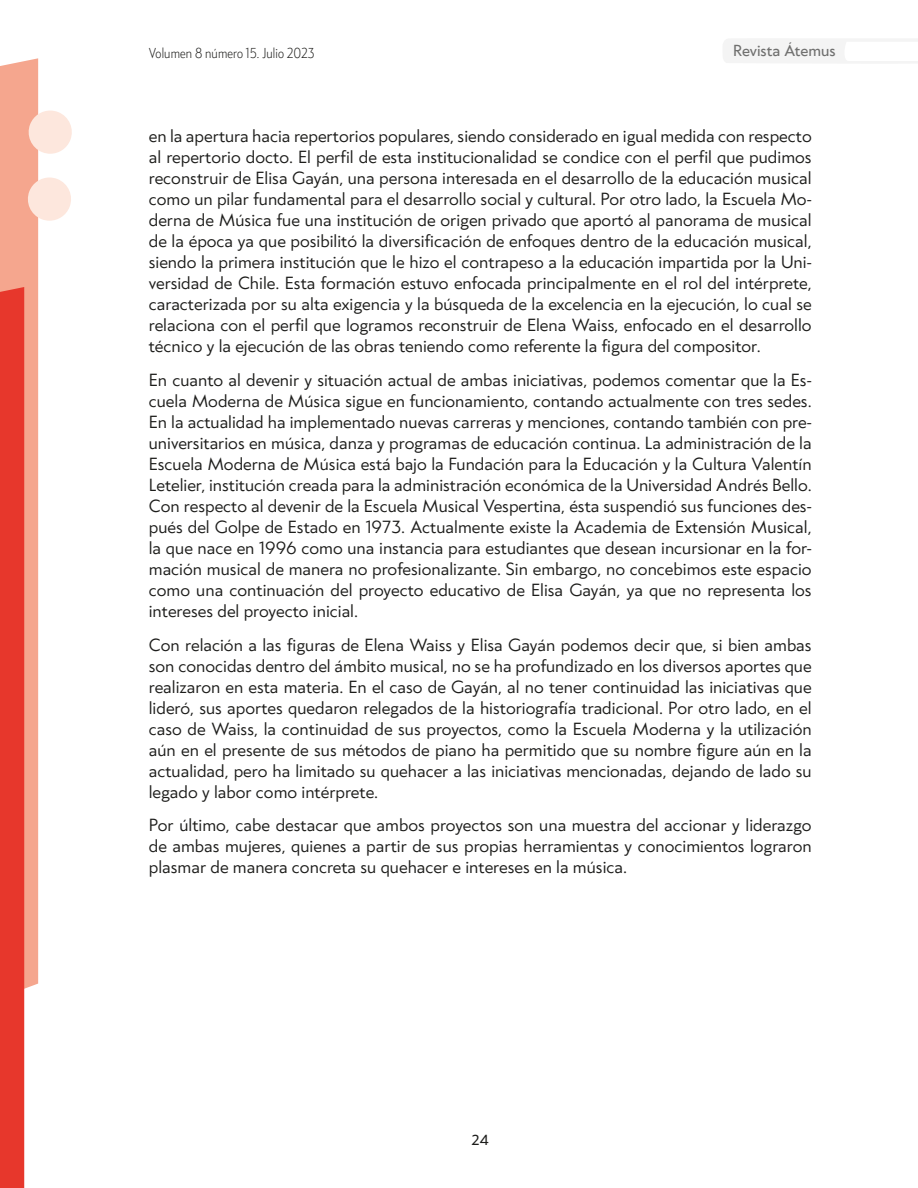
<style>
.page{position:relative;width:918px;height:1188px;background:#fff}
.page>*{position:absolute;margin:0;border:0;box-sizing:border-box;transform-origin:0 0}
.t1{font:16.5px/21px "Klein";color:#1d1d1b;text-align:justify}
.t2{font:15px "Klein";color:#70706f}
.t3{font:300 13.5px "Klein Condensed";letter-spacing:.01em;color:#1d1d1b}
.t4{font:13.5px "Klein";color:#1d1d1b}
</style>
<div class="page">
<svg style="left:723px;top:39px;width:195px;height:24px"></svg>
<svg style="left:0;top:58px;width:72px;height:1130px"></svg>
<p class="t3" style="left:149px;top:43px;width:167px">Volumen 8 número 15. Julio 2023</p>
<p class="t2" style="left:733px;top:39px;width:104px">Revista Átemus</p>
<p class="t1" style="left:149px;top:125px;width:664px">en la apertura hacia repertorios populares, siendo considerado en igual medida con respecto al repertorio docto. El perfil de esta institucionalidad se condice con el perfil que pudimos reconstruir de Elisa Gayán, una persona interesada en el desarrollo de la educación musical como un pilar fundamental para el desarrollo social y cultural. Por otro lado, la Escuela Mo&shy;derna de Música fue una institución de origen privado que aportó al panorama de musical de la época ya que posibilitó la diversificación de enfoques dentro de la educación musical, siendo la primera institución que le hizo el contrapeso a la educación impartida por la Uni&shy;versidad de Chile. Esta formación estuvo enfocada principalmente en el rol del intérprete, caracterizada por su alta exigencia y la búsqueda de la excelencia en la ejecución, lo cual se relaciona con el perfil que logramos reconstruir de Elena Waiss, enfocado en el desarrollo técnico y la ejecución de las obras teniendo como referente la figura del compositor.</p>
<p class="t1" style="left:149px;top:369px;width:664px">En cuanto al devenir y situación actual de ambas iniciativas, podemos comentar que la Es&shy;cuela Moderna de Música sigue en funcionamiento, contando actualmente con tres sedes.<br>En la actualidad ha implementado nuevas carreras y menciones, contando también con pre&shy;universitarios en música, danza y programas de educación continua. La administración de la Escuela Moderna de Música está bajo la Fundación para la Educación y la Cultura Valentín Letelier, institución creada para la administración económica de la Universidad Andrés Bello.<br>Con respecto al devenir de la Escuela Musical Vespertina, ésta suspendió sus funciones des&shy;pués del Golpe de Estado en 1973. Actualmente existe la Academia de Extensión Musical, la que nace en 1996 como una instancia para estudiantes que desean incursionar en la for&shy;mación musical de manera no profesionalizante. Sin embargo, no concebimos este espacio como una continuación del proyecto educativo de Elisa Gayán, ya que no representa los intereses del proyecto inicial.</p>
<p class="t1" style="left:149px;top:633px;width:664px">Con relación a las figuras de Elena Waiss y Elisa Gayán podemos decir que, si bien ambas son conocidas dentro del ámbito musical, no se ha profundizado en los diversos aportes que realizaron en esta materia. En el caso de Gayán, al no tener continuidad las iniciativas que lideró, sus aportes quedaron relegados de la historiografía tradicional. Por otro lado, en el caso de Waiss, la continuidad de sus proyectos, como la Escuela Moderna y la utilización aún en el presente de sus métodos de piano ha permitido que su nombre figure aún en la actualidad, pero ha limitado su quehacer a las iniciativas mencionadas, dejando de lado su legado y labor como intérprete.</p>
<p class="t1" style="left:149px;top:814px;width:664px">Por último, cabe destacar que ambos proyectos son una muestra del accionar y liderazgo de ambas mujeres, quienes a partir de sus propias herramientas y conocimientos lograron plasmar de manera concreta su quehacer e intereses en la música.</p>
<p class="t4" style="left:472px;top:1130px;width:19px">24</p>
</div>
